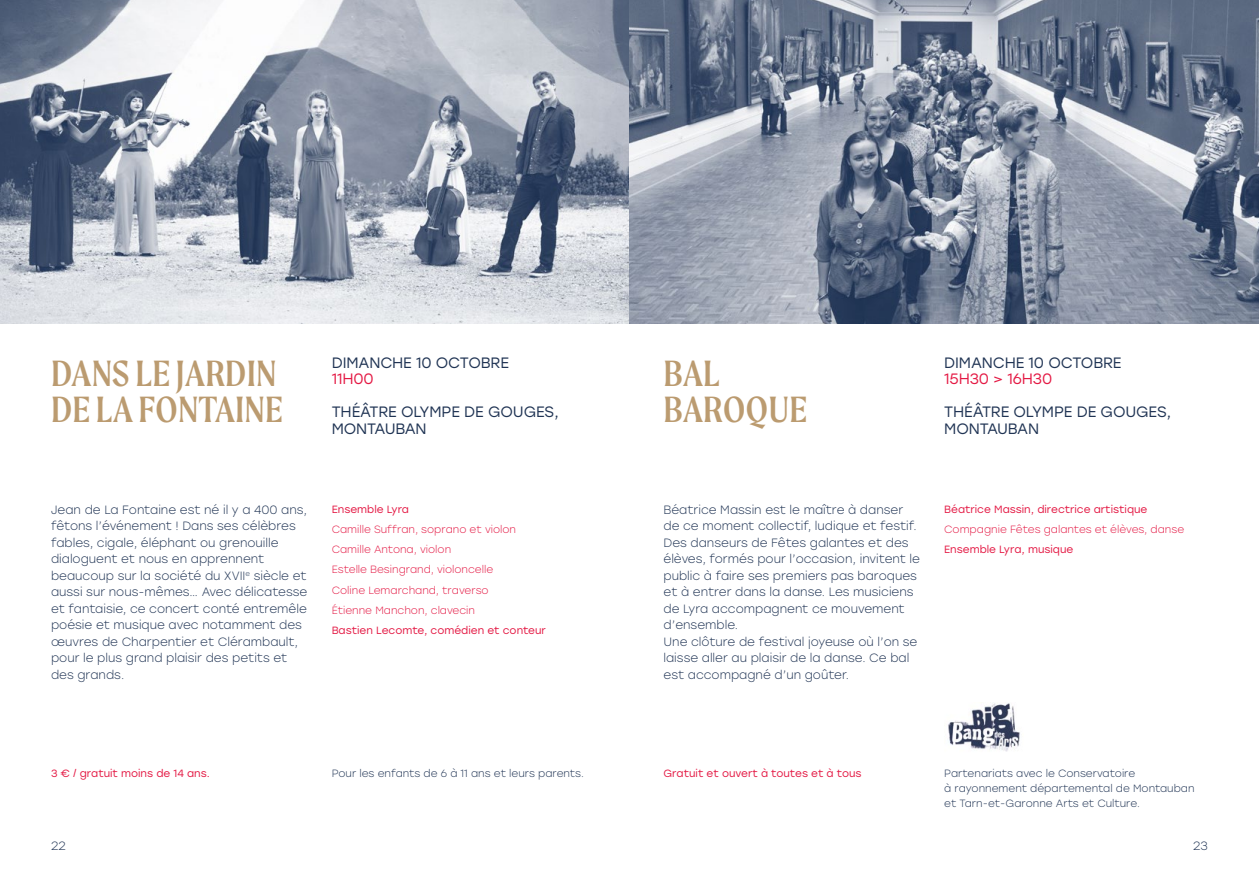
<style>
.page{position:relative;width:1259px;height:893px;background:#fff}
.page>*{position:absolute;margin:0;border:0;box-sizing:border-box;transform-origin:0 0}
.t1{font:39px/36px "Moret";color:#bb9b70}
.t2{font:15px/16.5px "Stolzl";letter-spacing:-.01em;color:#203454}
.t3{font:15px "Stolzl";letter-spacing:-.01em;color:#e41944}
.t4{font:300 12px/16.5px "Stolzl";color:#203454}
.t5{font:300 10.5px/20.2px "Stolzl";color:#e41944}
.t6{font:10.5px "Stolzl";color:#e41944}
.t7{font:300 10.5px/15px "Stolzl";color:#203454}
</style>
<div class="page">
<img style="left:0;top:0;width:1259px;height:323px">
<img style="left:948px;top:703px;width:72px;height:49px">
<h1 class="t1" style="left:51px;top:354px;width:233px">DANS LE JARDIN<br>DE LA FONTAINE</h1>
<p class="t2" style="left:332px;top:353px;width:179px">DIMANCHE 10 OCTOBRE</p>
<p class="t3" style="left:332px;top:368px;width:43px">11H00</p>
<p class="t2" style="left:332px;top:403px;width:228px">THÉÂTRE OLYMPE DE GOUGES,<br>MONTAUBAN</p>
<p class="t4" style="left:51px;top:501px;width:258px">Jean de La Fontaine est né il y a 400 ans, fêtons l’événement ! Dans ses célèbres fables, cigale, éléphant ou grenouille dialoguent et nous en apprennent beaucoup sur la société du XVII<sup>e</sup> siècle et aussi sur nous-mêmes… Avec délicatesse et fantaisie, ce concert conté entremêle poésie et musique avec notamment des œuvres de Charpentier et Clérambault, pour le plus grand plaisir des petits et des grands.</p>
<p class="t6" style="left:332px;top:502px;width:79px">Ensemble Lyra</p>
<p class="t5" style="left:332px;top:519px;width:186px">Camille Suffran, soprano et violon<br>Camille Antona, violon<br>Estelle Besingrand, violoncelle<br>Coline Lemarchand, traverso<br>Étienne Manchon, clavecin</p>
<p class="t6" style="left:332px;top:623px;width:216px">Bastien Lecomte, comédien et conteur</p>
<p class="t6" style="left:51px;top:766px;width:160px">3 € / gratuit moins de 14 ans.</p>
<p class="t7" style="left:332px;top:765px;width:254px">Pour les enfants de 6 à 11 ans et leurs parents.</p>
<h1 class="t1" style="left:663px;top:354px;width:145px">BAL<br>BAROQUE</h1>
<p class="t2" style="left:944px;top:353px;width:179px">DIMANCHE 10 OCTOBRE</p>
<p class="t3" style="left:944px;top:368px;width:109px">15H30 &gt; 16H30</p>
<p class="t2" style="left:944px;top:403px;width:228px">THÉÂTRE OLYMPE DE GOUGES,<br>MONTAUBAN</p>
<p class="t4" style="left:663px;top:501px;width:258px">Béatrice Massin est le maître à danser de ce moment collectif, ludique et festif.<br>Des danseurs de Fêtes galantes et des élèves, formés pour l’occasion, invitent le public à faire ses premiers pas baroques et à entrer dans la danse. Les musiciens de Lyra accompagnent ce mouvement d’ensemble.<br>Une clôture de festival joyeuse où l’on se laisse aller au plaisir de la danse. Ce bal est accompagné d’un goûter.</p>
<p class="t6" style="left:944px;top:502px;width:205px">Béatrice Massin, directrice artistique</p>
<p class="t5" style="left:944px;top:519px;width:241px">Compagnie Fêtes galantes et élèves, danse</p>
<p class="t6" style="left:944px;top:542px;width:131px">Ensemble Lyra, musique</p>
<p class="t6" style="left:663px;top:766px;width:200px">Gratuit et ouvert à toutes et à tous</p>
<p class="t7" style="left:944px;top:765px;width:252px">Partenariats avec le Conservatoire<br>à rayonnement départemental de Montauban et Tarn-et-Garonne Arts et Culture.</p>
<p class="t4" style="left:51px;top:838px;width:16px">22</p>
<p class="t4" style="left:1193px;top:838px;width:16px">23</p>
</div>
